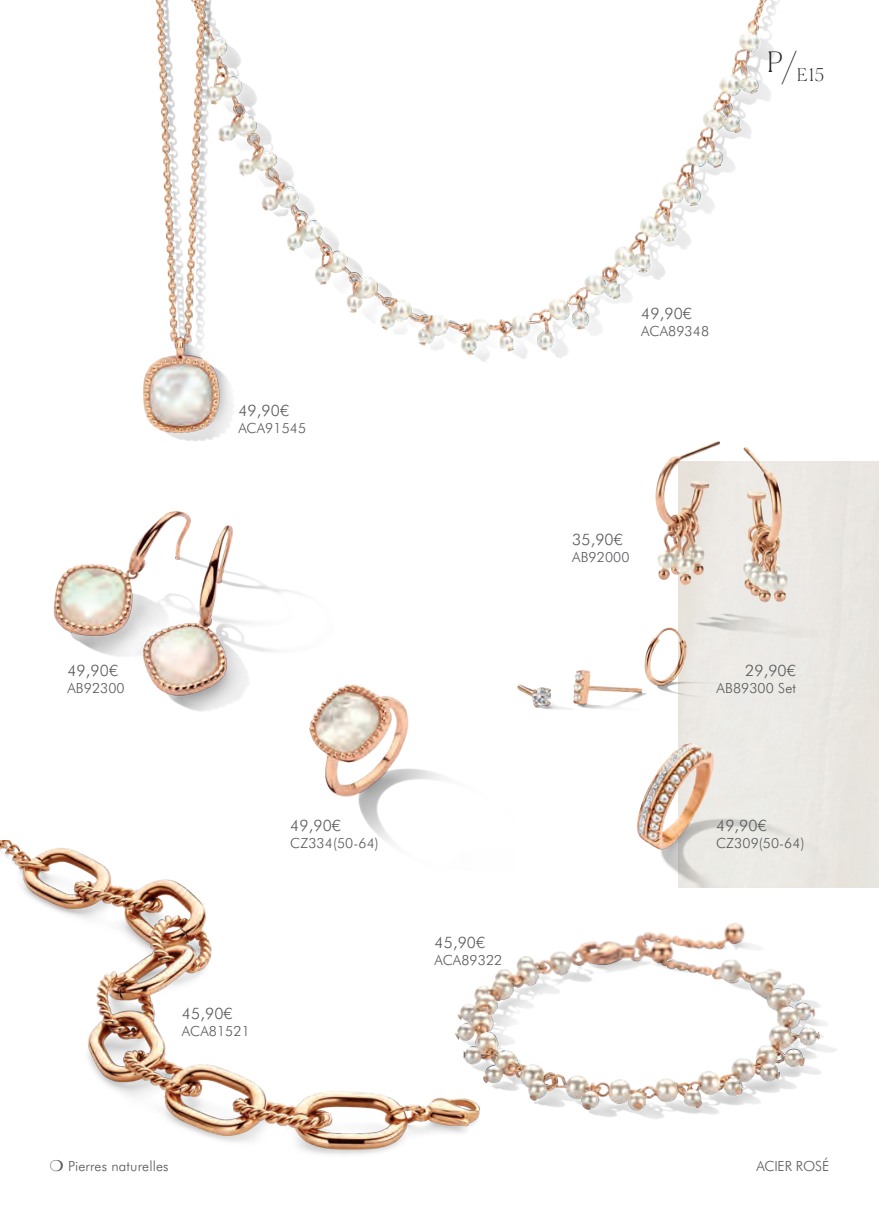
<style>
.page{position:relative;width:879px;height:1221px;background:#fff}
.page>*{position:absolute;margin:0;border:0;box-sizing:border-box;transform-origin:0 0}
.t1{font:100 28px "Canela";color:#231f20}
.t2{font:100 17.5px "Canela";color:#231f20}
.t3{font:300 15.75px "Futura BT";color:#57585a}
.t4{font:300 14px "Futura BT";letter-spacing:.01em;color:#57585a}
.t5{font:300 14px "Futura BT";letter-spacing:-.01em;color:#57585a}
.s1{font-size:36.75px}
</style>
<div class="page">
<img style="left:309px;top:684px;width:134px;height:156px">
<img style="left:53px;top:511px;width:289px;height:206px">
<img style="left:244px;top:0;width:536px;height:362px">
<img style="left:489px;top:923px;width:348px;height:196px">
<img style="left:655px;top:441px;width:162px;height:196px">
<img style="left:0;top:840px;width:489px;height:315px">
<img style="left:637px;top:711px;width:198px;height:176px">
<img style="left:517px;top:670px;width:130px;height:82px">
<img style="left:638px;top:606px;width:90px;height:121px">
<img style="left:143px;top:0;width:101px;height:441px">
<h1 class="t1" style="left:766px;top:40px;width:42px">P<span class="s1">/</span><sub>E</sub></h1>
<p class="t2" style="left:808px;top:61px;width:17px">15</p>
<p class="t3" style="left:238px;top:400px;width:52px">49,90€</p>
<p class="t4" style="left:238px;top:418px;width:69px">ACA91545</p>
<p class="t3" style="left:67px;top:659px;width:52px">49,90€</p>
<p class="t4" style="left:67px;top:678px;width:59px">AB92300</p>
<p class="t3" style="left:290px;top:815px;width:52px">49,90€</p>
<p class="t4" style="left:290px;top:833px;width:90px">CZ334(50-64)</p>
<p class="t3" style="left:182px;top:1002px;width:52px">45,90€</p>
<p class="t4" style="left:182px;top:1021px;width:69px">ACA81521</p>
<p class="t3" style="left:434px;top:931px;width:52px">45,90€</p>
<p class="t4" style="left:434px;top:950px;width:69px">ACA89322</p>
<p class="t3" style="left:641px;top:303px;width:52px">49,90€</p>
<p class="t4" style="left:641px;top:321px;width:69px">ACA89348</p>
<p class="t3" style="left:572px;top:528px;width:52px">35,90€</p>
<p class="t4" style="left:572px;top:547px;width:59px">AB92000</p>
<p class="t3" style="left:744px;top:659px;width:52px">29,90€</p>
<p class="t4" style="left:716px;top:678px;width:81px">AB89300 Set</p>
<p class="t3" style="left:715px;top:815px;width:52px">49,90€</p>
<p class="t4" style="left:715px;top:833px;width:90px">CZ309(50-64)</p>
<p class="t4" style="left:50px;top:1156px;width:120px">❍ Pierres naturelles</p>
<p class="t5" style="left:756px;top:1156px;width:74px">ACIER ROSÉ</p>
</div>
